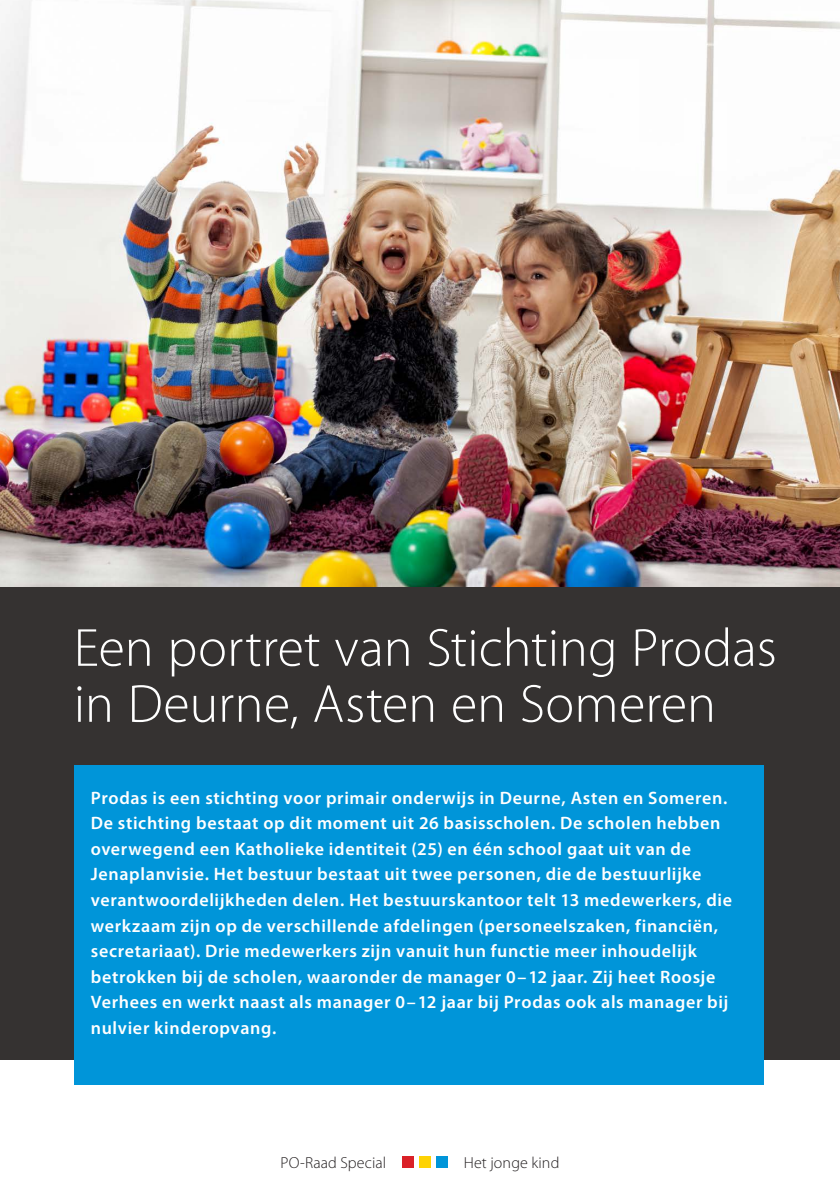
<style>
.page{position:relative;width:840px;height:1191px;background:#fff}
.page>*{position:absolute;margin:0;border:0;box-sizing:border-box;transform-origin:0 0}
.PO_koppen{font:300 54px/56px "Myriad Pro";color:#fff}
.PO_intro{font:600 18px/25.6px "Myriad Pro";letter-spacing:.035em;color:#fff}
.t1{font:300 16px "Myriad Pro";letter-spacing:.01em;color:#231f20}
</style>
<div class="page">
<img style="left:0;top:0;width:839px;height:587px">
<div style="left:0;top:587px;width:839px;height:472px;background:#353231"></div>
<div style="left:74px;top:765px;width:689px;height:319px;background:#0095d9"></div>
<div style="left:436px;top:1156px;width:11px;height:12px;background:#0095d9"></div>
<div style="left:419px;top:1156px;width:11px;height:12px;background:#fed304"></div>
<div style="left:402px;top:1156px;width:11px;height:12px;background:#da2128"></div>
<p class="PO_koppen" style="left:74px;top:620px;width:704px">Een portret van Stichting Prodas in Deurne, Asten en Someren</p>
<p class="PO_intro" style="left:91px;top:784px;width:642px">Prodas is een stichting voor primair onderwijs in Deurne, Asten en Someren.<br>De stichting bestaat op dit moment uit 26 basisscholen. De scholen hebben overwegend een Katholieke identiteit (25) en één school gaat uit van de Jenaplanvisie. Het bestuur bestaat uit twee personen, die de bestuurlijke verantwoordelijkheden delen. Het bestuurskantoor telt 13 medewerkers, die werkzaam zijn op de verschillende afdelingen (personeelszaken, financiën, secretariaat). Drie medewerkers zijn vanuit hun functie meer inhoudelijk betrokken bij de scholen, waaronder de manager 0–12 jaar. Zij heet Roosje Verhees en werkt naast als manager 0–12 jaar bij Prodas ook als manager bij nulvier kinderopvang.</p>
<p class="t1" style="left:280px;top:1153px;width:107px">PO-Raad Special</p>
<p class="t1" style="left:463px;top:1153px;width:97px">Het jonge kind</p>
</div>
